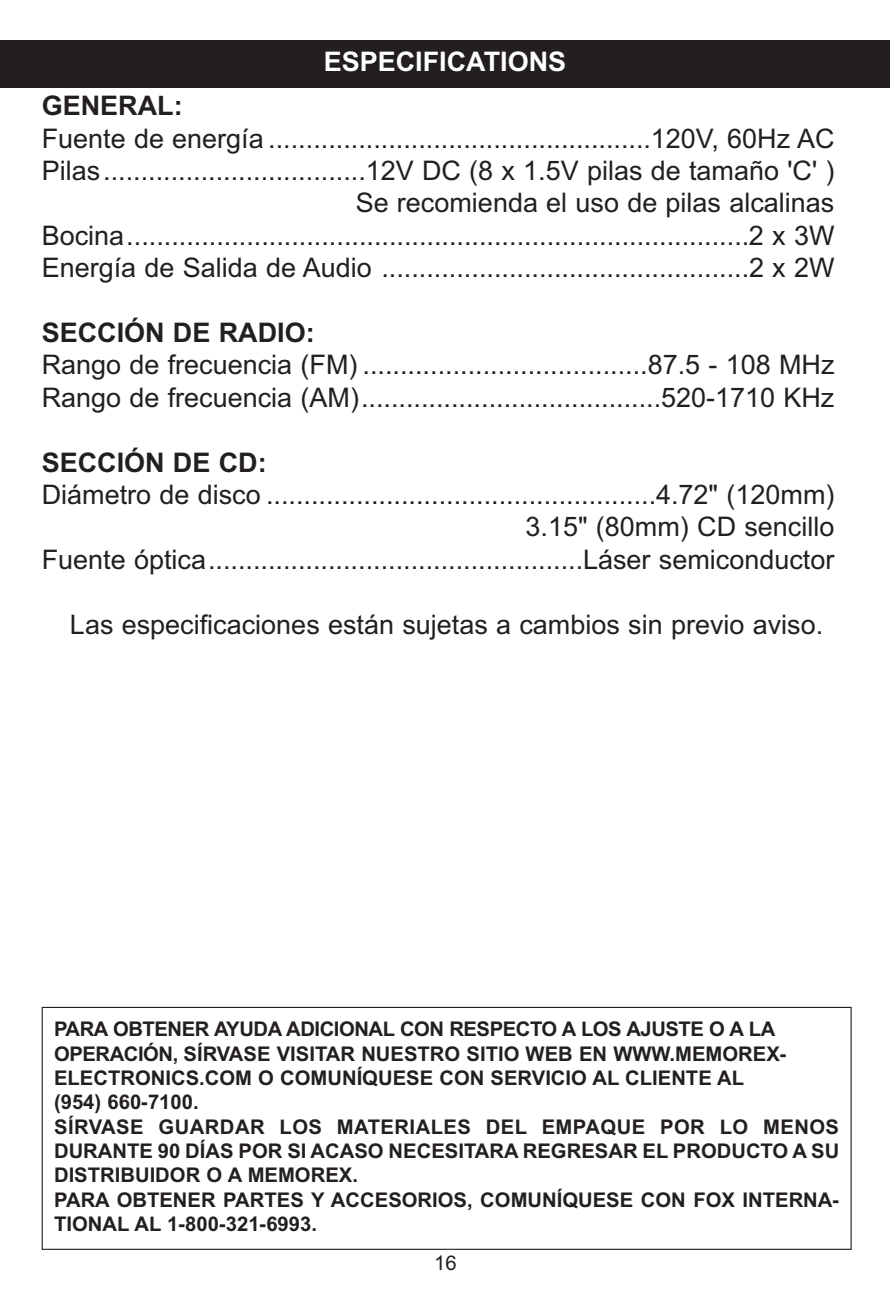
<style>
.page{position:relative;width:891px;height:1296px;background:#fff}
.page>*{position:absolute;margin:0;border:0;box-sizing:border-box;transform-origin:0 0}
.t1{font:27px/32.4px "Arial";color:#231f20;text-align:right}
.t2{font:700 27px "Arial";color:#231f20}
.t3{font:700 27px "Arial";color:#fff}
.t4{font:700 20.25px/24.3px "Arial";color:#231f20}
.t5{font:20.25px "Arial";color:#231f20}
</style>
<div class="page">
<div style="left:0;top:40px;width:890px;height:48px;background:#231f20"></div>
<div style="left:42px;top:1007px;width:810px;height:243px;border:1px solid #231f20"></div>
<p class="t3" style="left:324px;top:46px;width:244px">ESPECIFICATIONS</p>
<p class="t2" style="left:42px;top:90px;width:142px">GENERAL:</p>
<p class="t1" style="left:42px;top:122px;width:794px">Fuente de energía ...................................................120V, 60Hz AC Pilas...................................12V DC (8 x 1.5V pilas de tamaño 'C' )<br>Se recomienda el uso de pilas alcalinas Bocina...................................................................................2 x 3W Energía de Salida de Audio .................................................2 x 2W</p>
<p class="t2" style="left:42px;top:317px;width:275px">SECCIÓN DE RADIO:</p>
<p class="t1" style="left:42px;top:349px;width:794px;text-align:left">Rango de frecuencia (FM) ......................................87.5 - 108 MHz<br>Rango de frecuencia (AM)........................................520-1710 KHz</p>
<p class="t2" style="left:42px;top:447px;width:227px">SECCIÓN DE CD:</p>
<p class="t1" style="left:42px;top:479px;width:794px">Diámetro de disco ....................................................4.72" (120mm)<br>3.15" (80mm) CD sencillo<br>Fuente óptica..................................................Láser semiconductor</p>
<p class="t1" style="left:70px;top:608px;width:755px">Las especificaciones están sujetas a cambios sin previo aviso.</p>
<p class="t4" style="left:54px;top:1017px;width:787px">PARA OBTENER AYUDA ADICIONAL CON RESPECTO A LOS AJUSTE O A LA OPERACIÓN, SÍRVASE VISITAR NUESTRO SITIO WEB EN WWW.MEMOREX-ELECTRONICS.COM O COMUNÍQUESE CON SERVICIO AL CLIENTE AL<br>(954) 660-7100.<br>SÍRVASE GUARDAR LOS MATERIALES DEL EMPAQUE POR LO MENOS DURANTE 90 DÍAS POR SI ACASO NECESITARA REGRESAR EL PRODUCTO A SU DISTRIBUIDOR O A MEMOREX.<br>PARA OBTENER PARTES Y ACCESORIOS, COMUNÍQUESE CON FOX INTERNA-TIONAL AL 1-800-321-6993.</p>
<p class="t5" style="left:434px;top:1251px;width:24px">16</p>
</div>
